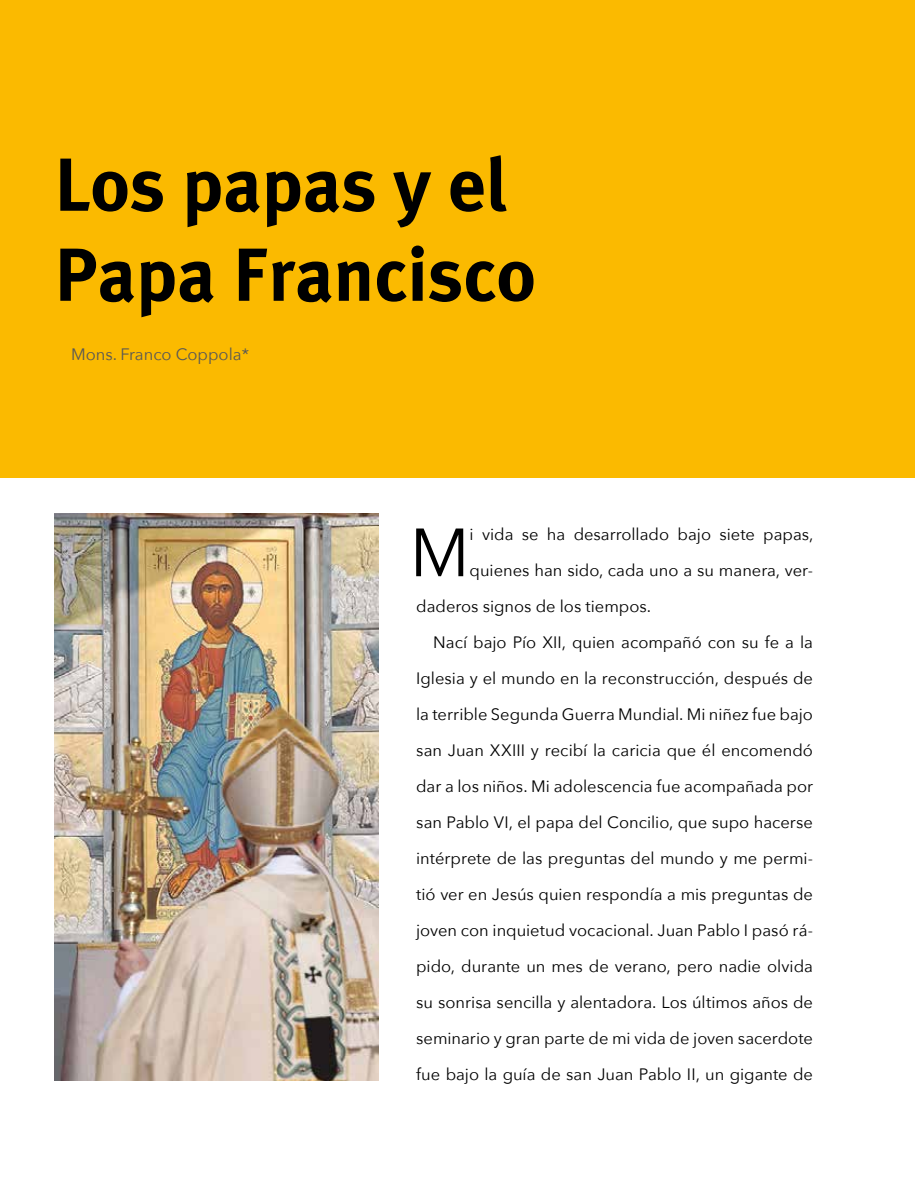
<style>
.page{position:relative;width:915px;height:1191px;background:#fff}
.page>*{position:absolute;margin:0;border:0;box-sizing:border-box;transform-origin:0 0}
.t1{font:700 75px/90px "Meta Plus";color:#000}
.t2{font:67.35px "Avenir Next";color:#000}
.t3{font:16.5px "Avenir Next";color:#000}
.t4{font:16.5px "Avenir Next";color:#575756}
</style>
<div class="page">
<div style="left:0;top:0;width:914px;height:477px;background:#fbba00"></div>
<img style="left:54px;top:514px;width:324px;height:566px">
<h1 class="t1" style="left:54px;top:139px;width:483px">Los papas y el<br>Papa Francisco</h1>
<p class="t4" style="left:71px;top:340px;width:179px">Mons. Franco Coppola*</p>
<h2 class="t2" style="left:409px;top:496px;width:61px">M</h2>
<p class="t3" style="left:469px;top:520px;width:345px">i vida se ha desarrollado bajo siete papas,</p>
<p class="t3" style="left:469px;top:556px;width:345px">quienes han sido, cada uno a su manera, ver-</p>
<p class="t3" style="left:416px;top:592px;width:236px">daderos signos de los tiempos.</p>
<p class="t3" style="left:433px;top:628px;width:381px">Nací bajo Pío XII, quien acompañó con su fe a la</p>
<p class="t3" style="left:416px;top:664px;width:398px">Iglesia y el mundo en la reconstrucción, después de</p>
<p class="t3" style="left:416px;top:700px;width:398px">la terrible Segunda Guerra Mundial. Mi niñez fue bajo</p>
<p class="t3" style="left:416px;top:736px;width:398px">san Juan XXIII y recibí la caricia que él encomendó</p>
<p class="t3" style="left:416px;top:772px;width:398px">dar a los niños. Mi adolescencia fue acompañada por</p>
<p class="t3" style="left:416px;top:808px;width:398px">san Pablo VI, el papa del Concilio, que supo hacerse</p>
<p class="t3" style="left:416px;top:844px;width:398px">intérprete de las preguntas del mundo y me permi-</p>
<p class="t3" style="left:416px;top:880px;width:398px">tió ver en Jesús quien respondía a mis preguntas de</p>
<p class="t3" style="left:416px;top:916px;width:398px">joven con inquietud vocacional. Juan Pablo I pasó rá-</p>
<p class="t3" style="left:416px;top:952px;width:398px">pido, durante un mes de verano, pero nadie olvida</p>
<p class="t3" style="left:416px;top:988px;width:398px">su sonrisa sencilla y alentadora. Los últimos años de</p>
<p class="t3" style="left:416px;top:1024px;width:398px">seminario y gran parte de mi vida de joven sacerdote</p>
<p class="t3" style="left:416px;top:1060px;width:398px">fue bajo la guía de san Juan Pablo II, un gigante de</p>
</div>
